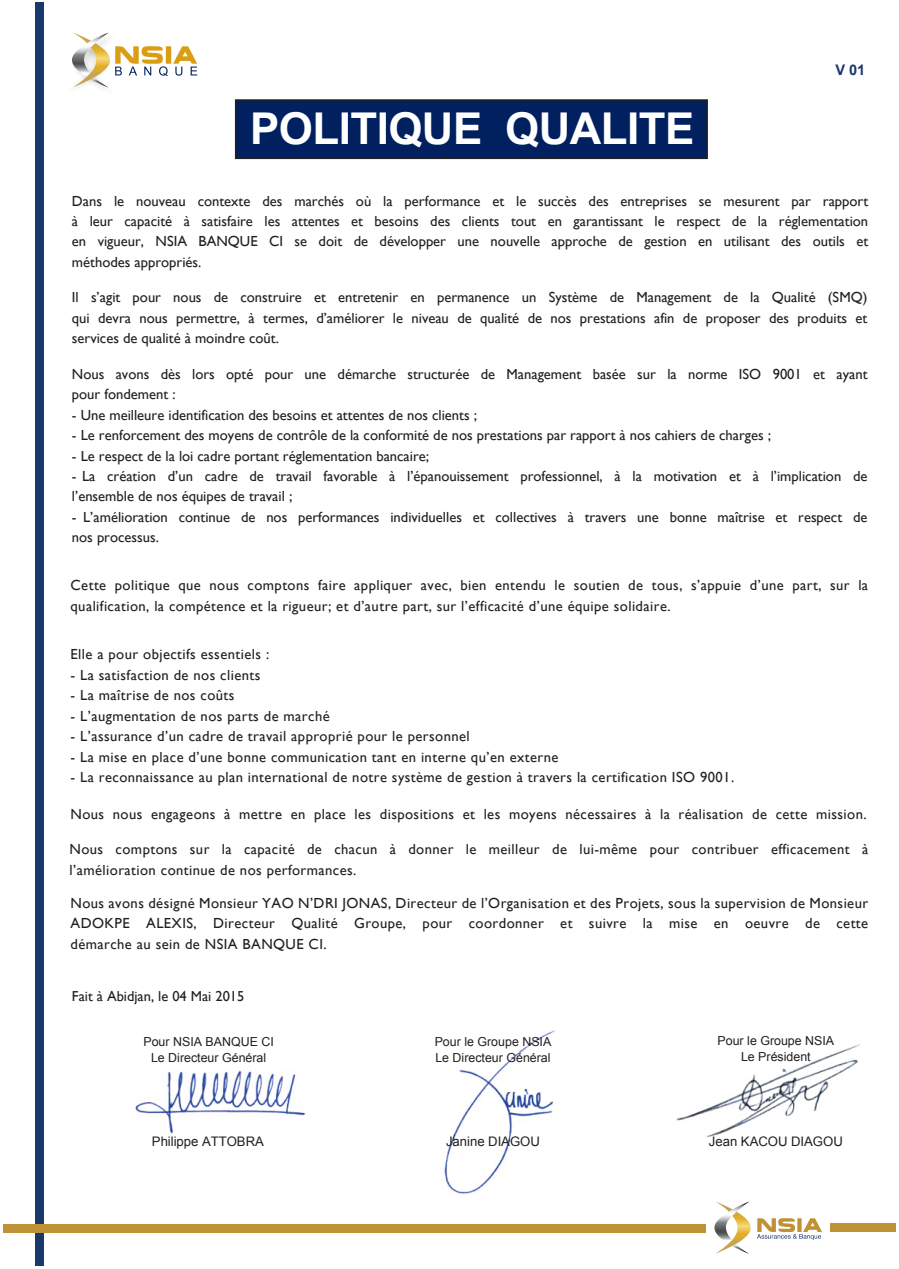
<style>
.page{position:relative;width:899px;height:1269px;background:#fff}
.page>*{position:absolute;margin:0;border:0;box-sizing:border-box;transform-origin:0 0}
.t1{font:700 43.8px "Arial";letter-spacing:-.01em;color:#fff}
.t2{font:14.55px/20.4px "Gill Sans";letter-spacing:.03em;color:#231f20;text-align:justify}
.t3{font:14.55px/20.4px "Gill Sans";color:#231f20}
.t4{font:700 14.55px "Arial";color:#1a396b}
.t5{font:14.4px "Gill Sans";color:#231f20}
.t6{font:13.2px "Arial";letter-spacing:-.005em;color:#231f20}
.t7{font:12.45px/16px "Arial";color:#231f20;text-align:center}
</style>
<div class="page">
<img style="left:676px;top:1044px;width:184px;height:94px">
<img style="left:444px;top:1030px;width:111px;height:164px">
<img style="left:135px;top:1070px;width:171px;height:64px">
<div style="left:235px;top:99px;width:473px;height:60px;background:#00205f;border:2px solid #231f20"></div>
<svg style="left:757px;top:1218px;width:65px;height:22px"></svg>
<svg style="left:714px;top:1201px;width:37px;height:53px"></svg>
<svg style="left:72px;top:33px;width:125px;height:55px"></svg>
<div style="left:35px;top:3px;width:9px;height:1263px;background:#1a396b"></div>
<div style="left:3px;top:1224px;width:702px;height:9px;background:#c09236"></div>
<div style="left:830px;top:1223px;width:66px;height:9px;background:#c09236"></div>
<h1 class="t1" style="left:250px;top:99px;width:446px">POLITIQUE QUALITE</h1>
<p class="t4" style="left:835px;top:61px;width:32px">V 01</p>
<p class="t2" style="left:72px;top:191px;width:798px">Dans le nouveau contexte des marchés où la performance et le succès des entreprises se mesurent par rapport à leur capacité à satisfaire les attentes et besoins des clients tout en garantissant le respect de la réglementation en vigueur, NSIA BANQUE CI se doit de développer une nouvelle approche de gestion en utilisant des outils et méthodes appropriés.</p>
<p class="t2" style="left:72px;top:288px;width:797px">Il s’agit pour nous de construire et entretenir en permanence un Système de Management de la Qualité (SMQ) qui devra nous permettre, à termes, d’améliorer le niveau de qualité de nos prestations afin de proposer des produits et services de qualité à moindre coût.</p>
<p class="t3" style="left:72px;top:364px;width:797px">Nous avons dès lors opté pour une démarche structurée de Management basée sur la norme ISO 9001 et ayant pour fondement :</p>
<p class="t3" style="left:72px;top:405px;width:407px">- Une meilleure identification des besoins et attentes de nos clients ;</p>
<p class="t3" style="left:72px;top:425px;width:701px">- Le renforcement des moyens de contrôle de la conformité de nos prestations par rapport à nos cahiers de charges ;</p>
<p class="t3" style="left:72px;top:446px;width:359px">- Le respect de la loi cadre portant réglementation bancaire;</p>
<p class="t3" style="left:72px;top:466px;width:797px">- La création d’un cadre de travail favorable à l’épanouissement professionnel, à la motivation et à l’implication de l’ensemble de nos équipes de travail ;</p>
<p class="t3" style="left:72px;top:507px;width:797px">- L’amélioration continue de nos performances individuelles et collectives à travers une bonne maîtrise et respect de nos processus.</p>
<p class="t2" style="left:71px;top:575px;width:799px">Cette politique que nous comptons faire appliquer avec, bien entendu le soutien de tous, s’appuie d’une part, sur la qualification, la compétence et la rigueur; et d’autre part, sur l’efficacité d’une équipe solidaire.</p>
<p class="t2" style="left:71px;top:644px;width:200px">Elle a pour objectifs essentiels :</p>
<p class="t2" style="left:71px;top:665px;width:191px">- La satisfaction de nos clients</p>
<p class="t2" style="left:71px;top:685px;width:165px">- La maîtrise de nos coûts</p>
<p class="t2" style="left:71px;top:706px;width:261px">- L’augmentation de nos parts de marché</p>
<p class="t2" style="left:71px;top:726px;width:401px">- L’assurance d’un cadre de travail approprié pour le personnel</p>
<p class="t2" style="left:71px;top:747px;width:489px">- La mise en place d’une bonne communication tant en interne qu’en externe</p>
<p class="t2" style="left:71px;top:767px;width:665px">- La reconnaissance au plan international de notre système de gestion à travers la certification ISO 9001.</p>
<p class="t2" style="left:71px;top:804px;width:798px">Nous nous engageons à mettre en place les dispositions et les moyens nécessaires à la réalisation de cette mission.</p>
<p class="t2" style="left:70px;top:839px;width:800px">Nous comptons sur la capacité de chacun à donner le meilleur de lui-même pour contribuer efficacement à l’amélioration continue de nos performances.</p>
<p class="t2" style="left:71px;top:893px;width:799px">Nous avons désigné Monsieur YAO N’DRI JONAS, Directeur de l’Organisation et des Projets, sous la supervision de Monsieur ADOKPE ALEXIS, Directeur Qualité Groupe, pour coordonner et suivre la mise en oeuvre de cette démarche au sein de NSIA BANQUE CI.</p>
<p class="t5" style="left:72px;top:988px;width:174px">Fait à Abidjan, le 04 Mai 2015</p>
<p class="t7" style="left:143px;top:1033px;width:132px">Pour NSIA BANQUE CI<br>Le Directeur Général</p>
<p class="t7" style="left:717px;top:1033px;width:118px">Pour le Groupe NSIA<br>Le Président</p>
<p class="t7" style="left:435px;top:1033px;width:118px;text-align:left">Pour le Groupe NSIA<br>Le Directeur Général</p>
<p class="t6" style="left:152px;top:1132px;width:113px">Philippe ATTOBRA</p>
<p class="t6" style="left:446px;top:1132px;width:95px">Janine DIAGOU</p>
<p class="t6" style="left:709px;top:1132px;width:135px">Jean KACOU DIAGOU</p>
</div>
